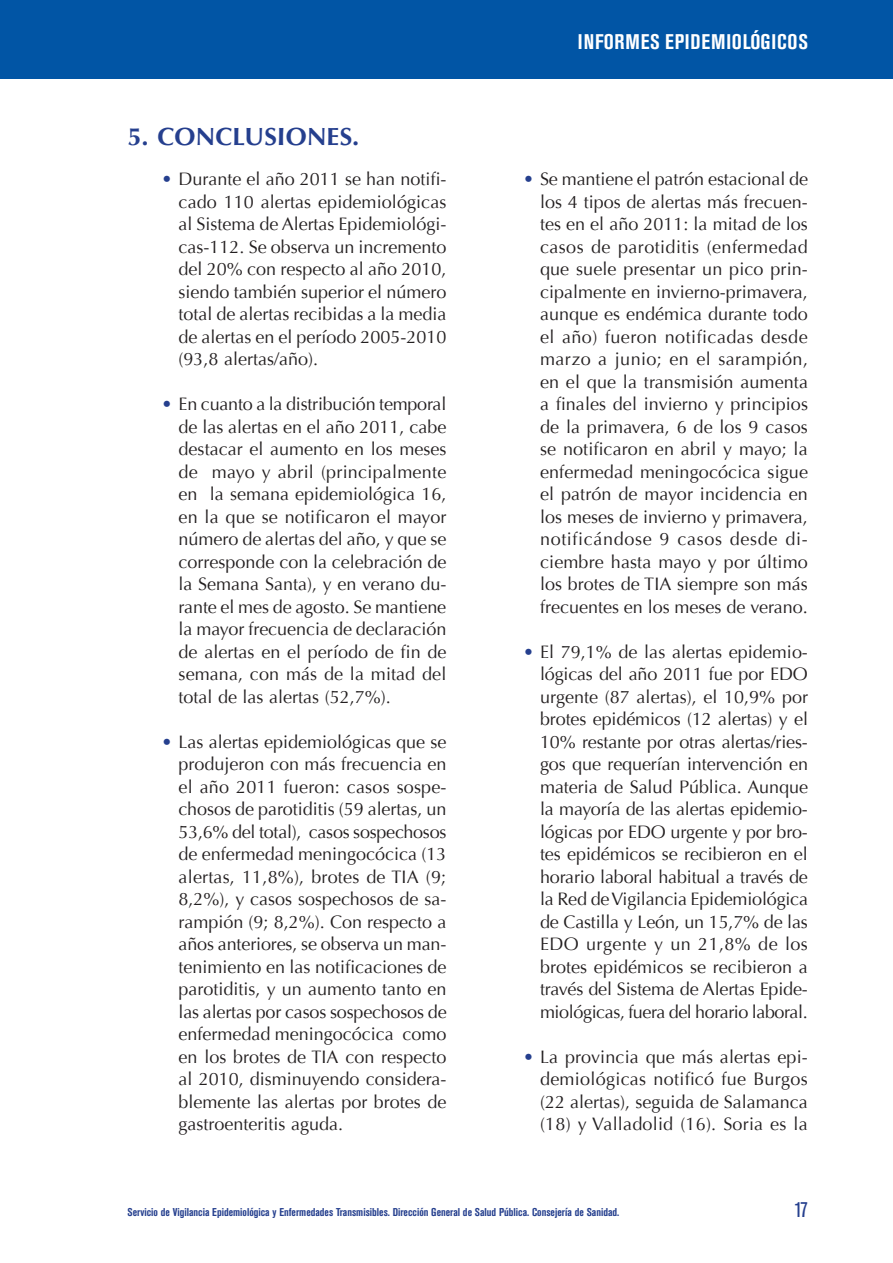
<style>
.page{position:relative;width:893px;height:1263px;background:#fff}
.page>*{position:absolute;margin:0;border:0;box-sizing:border-box;transform-origin:0 0}
.t1{font:25.5px "Optima Bld";color:#253f8e}
.t2{font:700 condensed 21px "Akzidenz Grotesk BE";letter-spacing:.035em;color:#fff}
.t3{font:condensed 21px "Akzidenz Grotesk BE";color:#253f8e}
.t4{font:18px/22.5px "Optima";color:#231f20;text-align:justify}
.t5{font:700 condensed 11.25px "Akzidenz Grotesk BE";color:#253f8e}
.s1{color:#253f8e}
</style>
<div class="page">
<div style="left:0;top:0;width:893px;height:79px;background:#0155a5"></div>
<h1 class="t1" style="left:128px;top:119px;width:233px">5. CONCLUSIONES.</h1>
<p class="t4" style="left:179px;top:168px;width:270px;text-indent:-17px"><span class="s1">•</span> Durante el año 2011 se han notifi&shy;cado 110 alertas epidemiológicas al Sistema de Alertas Epidemiológi&shy;cas-112. Se observa un incremento del 20% con respecto al año 2010, siendo también superior el número total de alertas recibidas a la media de alertas en el período 2005-2010 (93,8 alertas/año).</p>
<p class="t4" style="left:179px;top:393px;width:269px;text-indent:-17px"><span class="s1">•</span> En cuanto a la distribución temporal de las alertas en el año 2011, cabe destacar el aumento en los meses de mayo y abril (principalmente en la semana epidemiológica 16, en la que se notificaron el mayor número de alertas del año, y que se corresponde con la celebración de la Semana Santa), y en verano du&shy;rante el mes de agosto. Se mantiene la mayor frecuencia de declaración de alertas en el período de fin de semana, con más de la mitad del total de las alertas (52,7%).</p>
<p class="t4" style="left:179px;top:730px;width:270px;text-indent:-17px"><span class="s1">•</span> Las alertas epidemiológicas que se produjeron con más frecuencia en el año 2011 fueron: casos sospe&shy;chosos de parotiditis (59 alertas, un 53,6% del total), casos sospechosos de enfermedad meningocócica (13 alertas, 11,8%), brotes de TIA (9; 8,2%), y casos sospechosos de sa&shy;rampión (9; 8,2%). Con respecto a años anteriores, se observa un man&shy;tenimiento en las notificaciones de parotiditis, y un aumento tanto en las alertas por casos sospechosos de enfermedad meningocócica como en los brotes de TIA con respecto al 2010, disminuyendo considera&shy;blemente las alertas por brotes de gastroenteritis aguda.</p>
<p class="t2" style="left:578px;top:29px;width:231px">INFORMES EPIDEMIOLÓGICOS</p>
<p class="t4" style="left:540px;top:168px;width:270px;text-indent:-17px"><span class="s1">•</span> Se mantiene el patrón estacional de los 4 tipos de alertas más frecuen&shy;tes en el año 2011: la mitad de los casos de parotiditis (enfermedad que suele presentar un pico prin&shy;cipalmente en invierno-primavera, aunque es endémica durante todo el año) fueron notificadas desde marzo a junio; en el sarampión, en el que la transmisión aumenta a finales del invierno y principios de la primavera, 6 de los 9 casos se notificaron en abril y mayo; la enfermedad meningocócica sigue el patrón de mayor incidencia en los meses de invierno y primavera, notificándose 9 casos desde di&shy;ciembre hasta mayo y por último los brotes de TIA siempre son más frecuentes en los meses de verano.</p>
<p class="t4" style="left:540px;top:640px;width:270px;text-indent:-17px"><span class="s1">•</span> El 79,1% de las alertas epidemio&shy;lógicas del año 2011 fue por EDO urgente (87 alertas), el 10,9% por brotes epidémicos (12 alertas) y el 10% restante por otras alertas/ries&shy;gos que requerían intervención en materia de Salud Pública. Aunque la mayoría de las alertas epidemio&shy;lógicas por EDO urgente y por bro&shy;tes epidémicos se recibieron en el horario laboral habitual a través de la Red de Vigilancia Epidemiológica de Castilla y León, un 15,7% de las EDO urgente y un 21,8% de los brotes epidémicos se recibieron a través del Sistema de Alertas Epide&shy;miológicas, fuera del horario laboral.</p>
<p class="t4" style="left:540px;top:1045px;width:269px;text-indent:-17px"><span class="s1">•</span> La provincia que más alertas epi&shy;demiológicas notificó fue Burgos (22 alertas), seguida de Salamanca (18) y Valladolid (16). Soria es la</p>
<p class="t5" style="left:128px;top:1205px;width:493px">Servicio de Vigilancia Epidemiológica y Enfermedades Transmisibles. Dirección General de Salud Pública. Consejería de Sanidad.</p>
<p class="t3" style="left:794px;top:1198px;width:15px">17</p>
</div>
